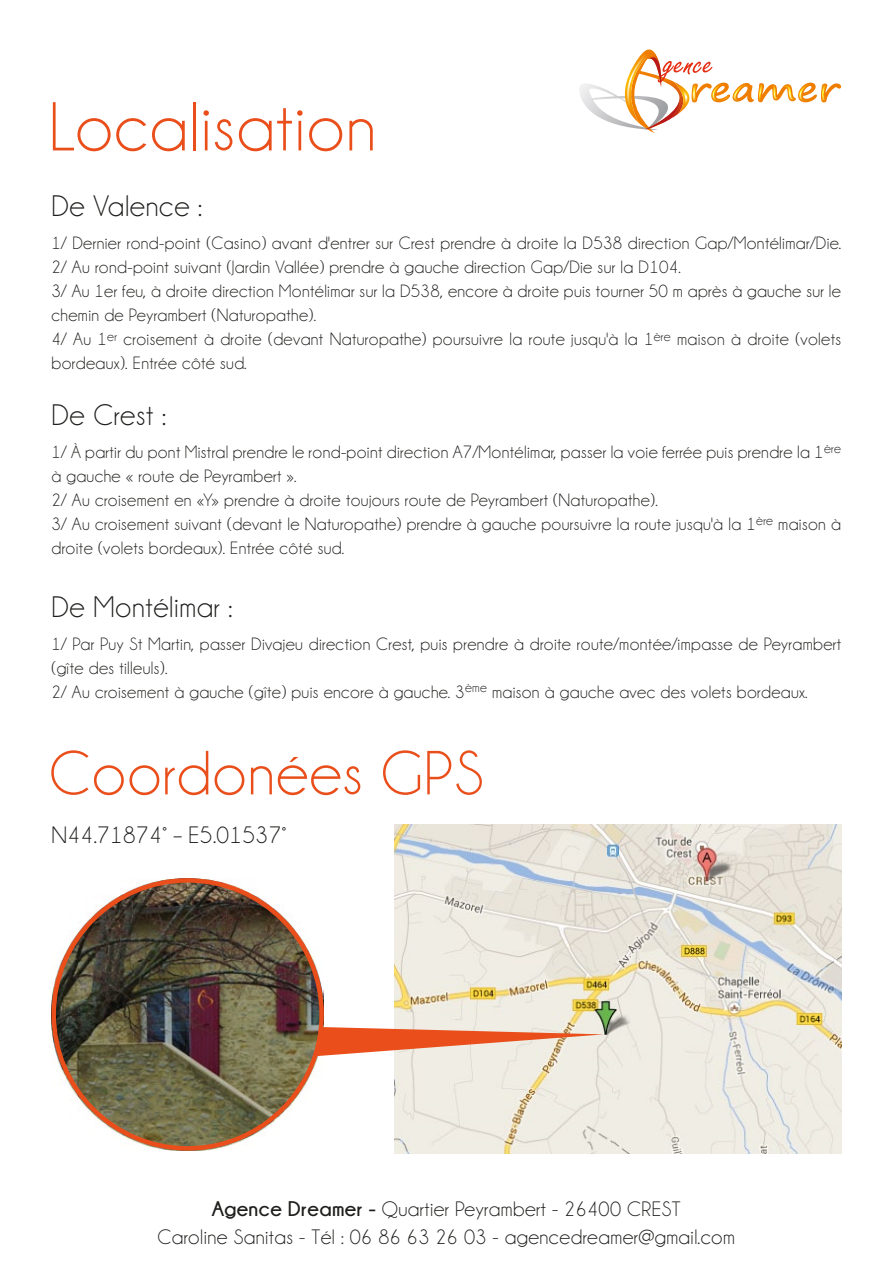
<style>
.page{position:relative;width:893px;height:1263px;background:#fff}
.page>*{position:absolute;margin:0;border:0;box-sizing:border-box;transform-origin:0 0}
.t1{font:69.9px "Champagne&Limousines";letter-spacing:.02em;color:#e94e1b}
.t2{font:63px "Champagne&Limousines";letter-spacing:.02em;color:#e94e1b}
.t3{font:30px "Champagne&Limousines";letter-spacing:.02em;color:#1d1d1b}
.t4{font:24px "Champagne&Limousines";letter-spacing:.02em;color:#1d1d1b}
.t5{font:21.15px/28.2px "Champagne&Limousines";letter-spacing:.02em;color:#1d1d1b;text-align:center}
.t6{font:18px/24px "Champagne&Limousines";letter-spacing:.02em;color:#1d1d1b}
.s1{font-weight:700}
</style>
<div class="page">
<svg style="left:579px;top:49px;width:262px;height:84px"></svg>
<img style="left:395px;top:824px;width:446px;height:330px">
<img style="left:51px;top:878px;width:553px;height:272px">
<svg style="left:314px;top:1029px;width:250px;height:23px;background:#e87d57"></svg>
<h1 class="t1" style="left:49px;top:92px;width:329px">Localisation</h1>
<h3 class="t3" style="left:51px;top:191px;width:152px">De Valence :</h3>
<p class="t6" style="left:51px;top:231px;width:791px">1/ Dernier rond-point (Casino) avant d'entrer sur Crest prendre à droite la D538 direction Gap/Montélimar/Die.<br>2/ Au rond-point suivant (Jardin Vallée) prendre à gauche direction Gap/Die sur la D104.<br>3/ Au 1er feu, à droite direction Montélimar sur la D538, encore à droite puis tourner 50 m après à gauche sur le chemin de Peyrambert (Naturopathe).<br>4/ Au 1<sup>er</sup> croisement à droite (devant Naturopathe) poursuivre la route jusqu'à la 1<sup>ère</sup> maison à droite (volets bordeaux). Entrée côté sud.</p>
<h3 class="t3" style="left:51px;top:400px;width:116px">De Crest :</h3>
<p class="t6" style="left:51px;top:440px;width:791px">1/ À partir du pont Mistral prendre le rond-point direction A7/Montélimar, passer la voie ferrée puis prendre la 1<sup>ère </sup>à gauche « route de Peyrambert ».<br>2/ Au croisement en «Y» prendre à droite toujours route de Peyrambert (Naturopathe).<br>3/ Au croisement suivant (devant le Naturopathe) prendre à gauche poursuivre la route jusqu'à la 1<sup>ère</sup> maison à droite (volets bordeaux). Entrée côté sud.</p>
<h3 class="t3" style="left:51px;top:592px;width:183px">De Montélimar :</h3>
<p class="t6" style="left:51px;top:632px;width:791px">1/ Par Puy St Martin, passer Divajeu direction Crest, puis prendre à droite route/montée/impasse de Peyrambert (gîte des tilleuls).<br>2/ Au croisement à gauche (gîte) puis encore à gauche. 3<sup>ème</sup> maison à gauche avec des volets bordeaux.</p>
<h2 class="t2" style="left:49px;top:741px;width:436px">Coordonées GPS</h2>
<h3 class="t4" style="left:51px;top:822px;width:236px">N44.71874° – E5.01537°</h3>
<p class="t5" style="left:157px;top:1195px;width:579px"><span class="s1">Agence Dreamer -</span> Quartier Peyrambert - 26400 CREST<br>Caroline Sanitas - Tél : 06 86 63 26 03 - agencedreamer@gmail.com</p>
</div>
